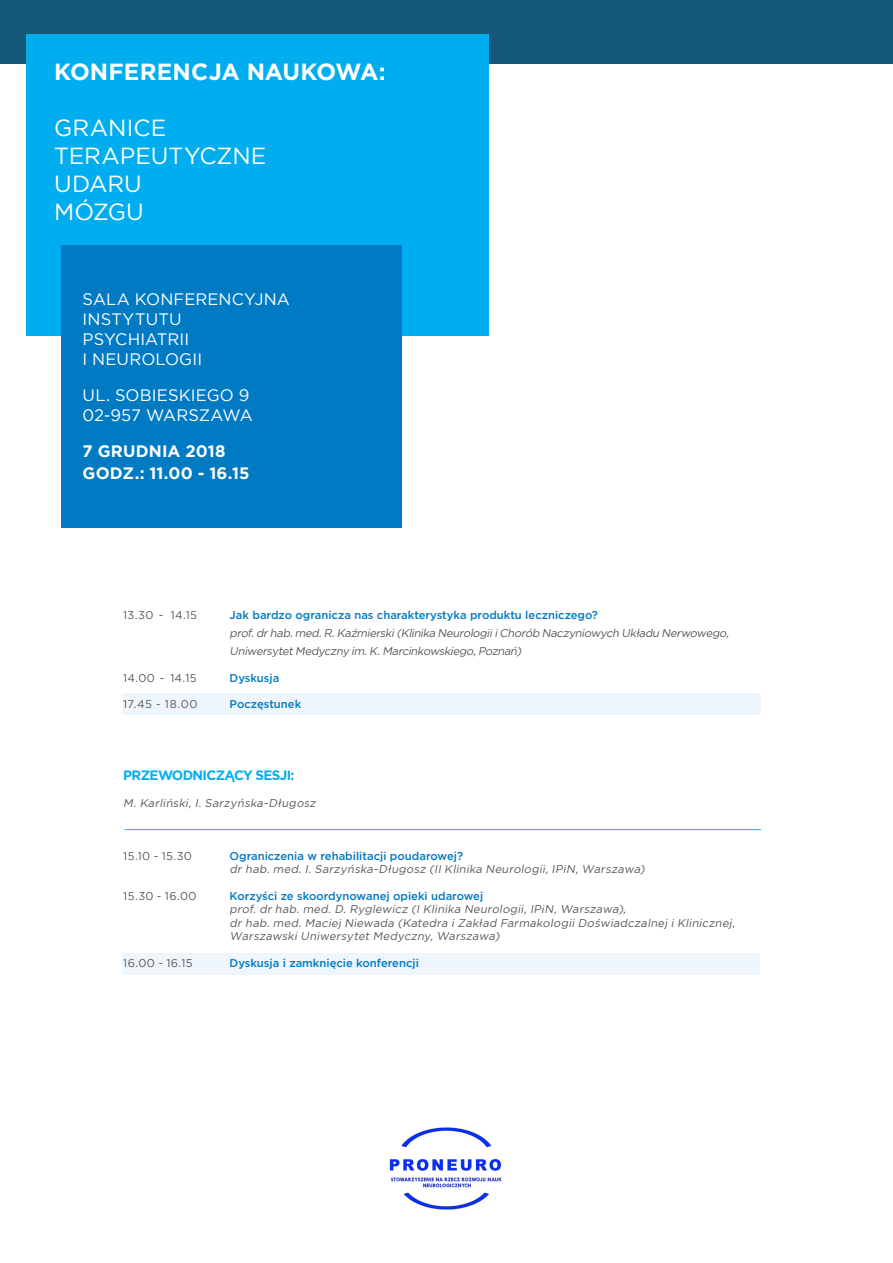
<style>
.page{position:relative;width:893px;height:1263px;background:#fff}
.page>*{position:absolute;margin:0;border:0;box-sizing:border-box;transform-origin:0 0}
.t1{font:23.25px "Gotham";color:#fff}
.t2{font:700 23.25px "Gotham";color:#fff}
.t3{font:16.5px "Gotham";letter-spacing:.01em;color:#fff}
.t4{font:700 16.5px "Gotham";letter-spacing:.01em;color:#fff}
.t5{font:700 13.5px "Gotham";letter-spacing:-.05em;color:#00aeef}
.t6{font:italic 11.25px/13.5px "Gotham";color:#57585a}
.t7{font:11.25px "Gotham";letter-spacing:.03em;color:#57585a}
.t8{font:500 11.25px "Gotham";color:#007ac2}
.s1{font-weight:500;font-style:normal;color:#007ac2}
</style>
<div class="page">
<div style="left:123px;top:694px;width:638px;height:21px;background:#eef6fc"></div>
<div style="left:122px;top:953px;width:638px;height:21px;background:#eef6fc"></div>
<hr style="left:124px;top:829px;width:637px;height:1px;background:#29abe2">
<div style="left:0;top:0;width:893px;height:64px;background:#14597a"></div>
<div style="left:27px;top:34px;width:462px;height:302px;background:#00aeef"></div>
<div style="left:62px;top:246px;width:340px;height:282px;background:#007ac2"></div>
<img style="left:389px;top:1127px;width:113px;height:82px">
<p class="t2" style="left:54px;top:57px;width:333px">KONFERENCJA NAUKOWA:</p>
<p class="t1" style="left:54px;top:113px;width:114px">GRANICE</p>
<p class="t1" style="left:54px;top:141px;width:214px">TERAPEUTYCZNE</p>
<p class="t1" style="left:54px;top:169px;width:89px">UDARU</p>
<p class="t1" style="left:54px;top:197px;width:91px">MÓZGU</p>
<p class="t3" style="left:83px;top:289px;width:209px">SALA KONFERENCYJNA</p>
<p class="t3" style="left:83px;top:309px;width:100px">INSTYTUTU</p>
<p class="t3" style="left:83px;top:328px;width:108px">PSYCHIATRII</p>
<p class="t3" style="left:83px;top:348px;width:121px">I NEUROLOGII</p>
<p class="t3" style="left:83px;top:384px;width:168px">UL. SOBIESKIEGO 9</p>
<p class="t3" style="left:83px;top:404px;width:172px">02-957 WARSZAWA</p>
<p class="t4" style="left:83px;top:440px;width:144px">7 GRUDNIA 2018</p>
<p class="t4" style="left:83px;top:462px;width:169px">GODZ.: 11.00 - 16.15</p>
<p class="t7" style="left:123px;top:608px;width:75px">13.30 - 14.15</p>
<p class="t6" style="left:230px;top:606px;width:503px;line-height:18px"><span class="s1">Jak bardzo ogranicza nas charakterystyka produktu leczniczego? </span>prof.drhab.med.R.Kaźmierski(Klinika NeurologiiiChorób Naczyniowych Układu Nerwowego,<br>UniwersytetMedyczny im.K.Marcinkowskiego,Poznań)</p>
<p class="t7" style="left:123px;top:670px;width:75px">14.00 - 14.15</p>
<p class="t8" style="left:230px;top:670px;width:51px">Dyskusja</p>
<p class="t7" style="left:123px;top:697px;width:76px">17.45 - 18.00</p>
<p class="t8" style="left:230px;top:696px;width:73px">Poczęstunek</p>
<p class="t5" style="left:123px;top:767px;width:173px">PRZEWODNICZĄCY SESJI:</p>
<p class="t6" style="left:123px;top:796px;width:196px">M. Karliński, I. Sarzyńska-Długosz</p>
<p class="t7" style="left:123px;top:849px;width:70px">15.10 - 15.30</p>
<p class="t6" style="left:230px;top:849px;width:419px"><span class="s1">Ograniczenia w rehabilitacji poudarowej?<br></span>dr hab. med. I. Sarzyńska-Długosz (II Klinika Neurologii, IPiN, Warszawa)</p>
<p class="t7" style="left:123px;top:888px;width:75px">15.30 - 16.00</p>
<p class="t6" style="left:230px;top:889px;width:509px"><span class="s1">Korzyści ze skoordynowanej opieki udarowej<br></span>prof. dr hab. med. D. Ryglewicz (I Klinika Neurologii, IPiN, Warszawa),<br>dr hab. med. Maciej Niewada (Katedra i Zakład Farmakologii Doświadczalnej i Klinicznej, Warszawski Uniwersytet Medyczny, Warszawa)</p>
<p class="t7" style="left:123px;top:955px;width:71px">16.00 - 16.15</p>
<p class="t8" style="left:230px;top:955px;width:191px">Dyskusja i zamknięcie konferencji</p>
</div>
